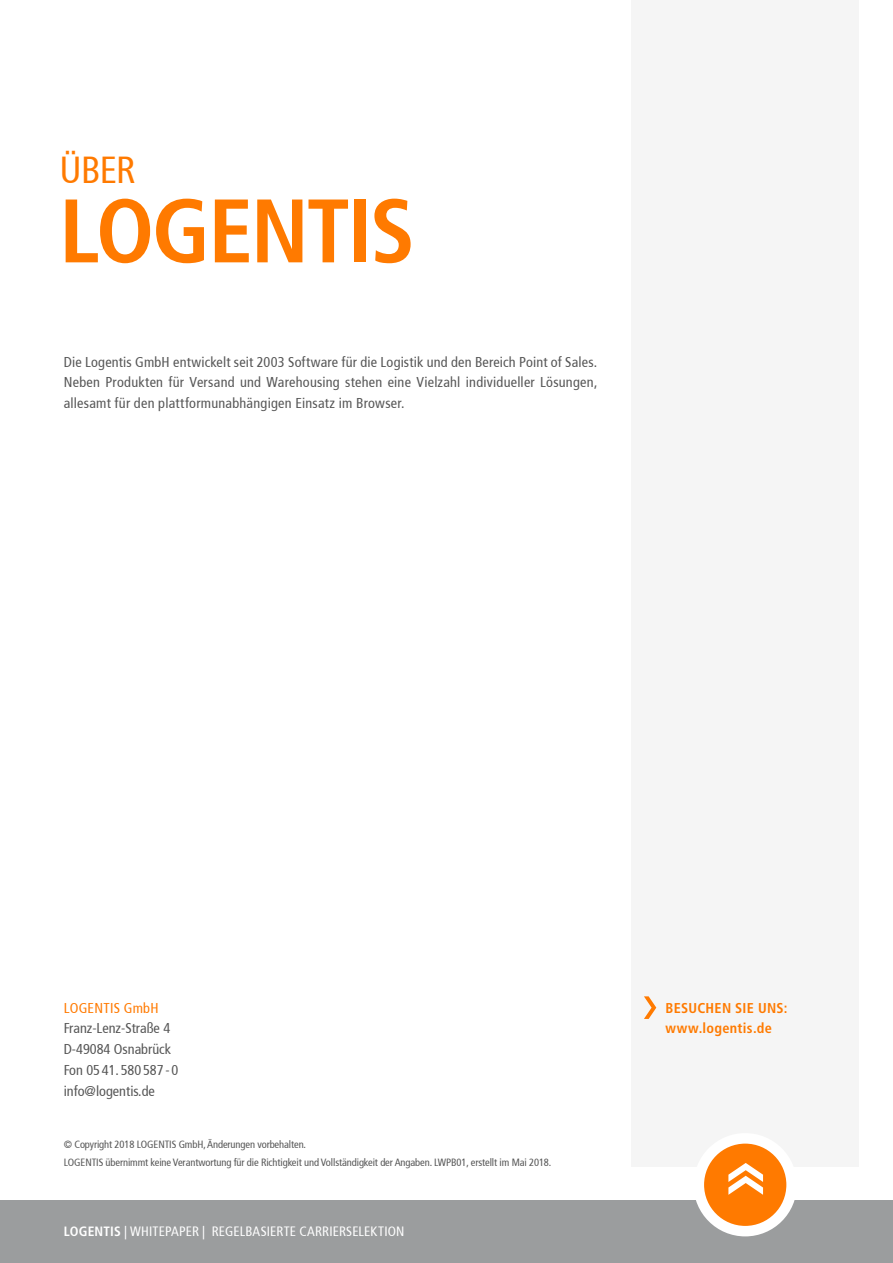
<style>
.page{position:relative;width:893px;height:1263px;background:#fff}
.page>*{position:absolute;margin:0;border:0;box-sizing:border-box;transform-origin:0 0}
.t1{font:700 condensed 90px "Frutiger LT Std";letter-spacing:-.025em;color:#ff7a00}
.t2{font:condensed 37.5px "Frutiger LT Std";color:#ff7a00}
.t3{font:condensed 14.25px/20.9px "Frutiger LT Std";color:#565656}
.t4{font:700 condensed 14.25px/20.9px "Frutiger LT Std";letter-spacing:.02em;color:#ff7a00}
.t5{font:condensed 14.25px "Frutiger LT Std";letter-spacing:.02em;color:#ff7a00}
.t6{font:condensed 13.5px "Frutiger LT Std";letter-spacing:.01em;color:#fff}
.t7{font:condensed 10.5px/18px "Frutiger LT Std";letter-spacing:-.01em;color:#565656}
.s1{font-weight:700}
</style>
<div class="page">
<div style="left:631px;top:0;width:228px;height:1166px;background:#f5f5f5"></div>
<div style="left:0;top:1200px;width:893px;height:63px;background:#9b9d9e"></div>
<svg style="left:699px;top:1138px;width:93px;height:93px;background:#ff983b"></svg>
<div style="left:694px;top:1133px;width:103px;height:103px;border:10px solid #fff;border-radius:50%"></div>
<svg style="left:723px;top:1151px;width:40px;height:85px;background:#fd9e48"></svg>
<svg style="left:644px;top:996px;width:13px;height:23px"></svg>
<h2 class="t2" style="left:60px;top:148px;width:77px">ÜBER</h2>
<h1 class="t1" style="left:60px;top:178px;width:357px">LOGENTIS</h1>
<p class="t3" style="left:64px;top:351px;width:535px;text-align:justify">Die Logentis GmbH entwickelt seit 2003 Software für die Logistik und den Bereich Point of Sales.<br>Neben Produkten für Versand und Warehousing stehen eine Vielzahl individueller Lösungen, allesamt für den plattformunabhängigen Einsatz im Browser.</p>
<p class="t5" style="left:64px;top:999px;width:96px">LOGENTIS GmbH</p>
<p class="t3" style="left:64px;top:1018px;width:116px">Franz-Lenz-Straße 4<br>D-49084 Osnabrück<br>Fon 05 41. 580 587 - 0 info@logentis.de</p>
<p class="t7" style="left:64px;top:1135px;width:489px">© Copyright 2018 LOGENTIS GmbH, Änderungen vorbehalten.<br>LOGENTIS übernimmt keine Verantwortung für die Richtigkeit und Vollständigkeit der Angaben. LWPB01, erstellt im Mai 2018.</p>
<p class="t6" style="left:64px;top:1224px;width:342px"><span class="s1">LOGENTIS</span> | WHITEPAPER | REGELBASIERTE CARRIERSELEKTION</p>
<p class="t4" style="left:665px;top:997px;width:124px">BESUCHEN SIE UNS: www.logentis.de</p>
</div>
